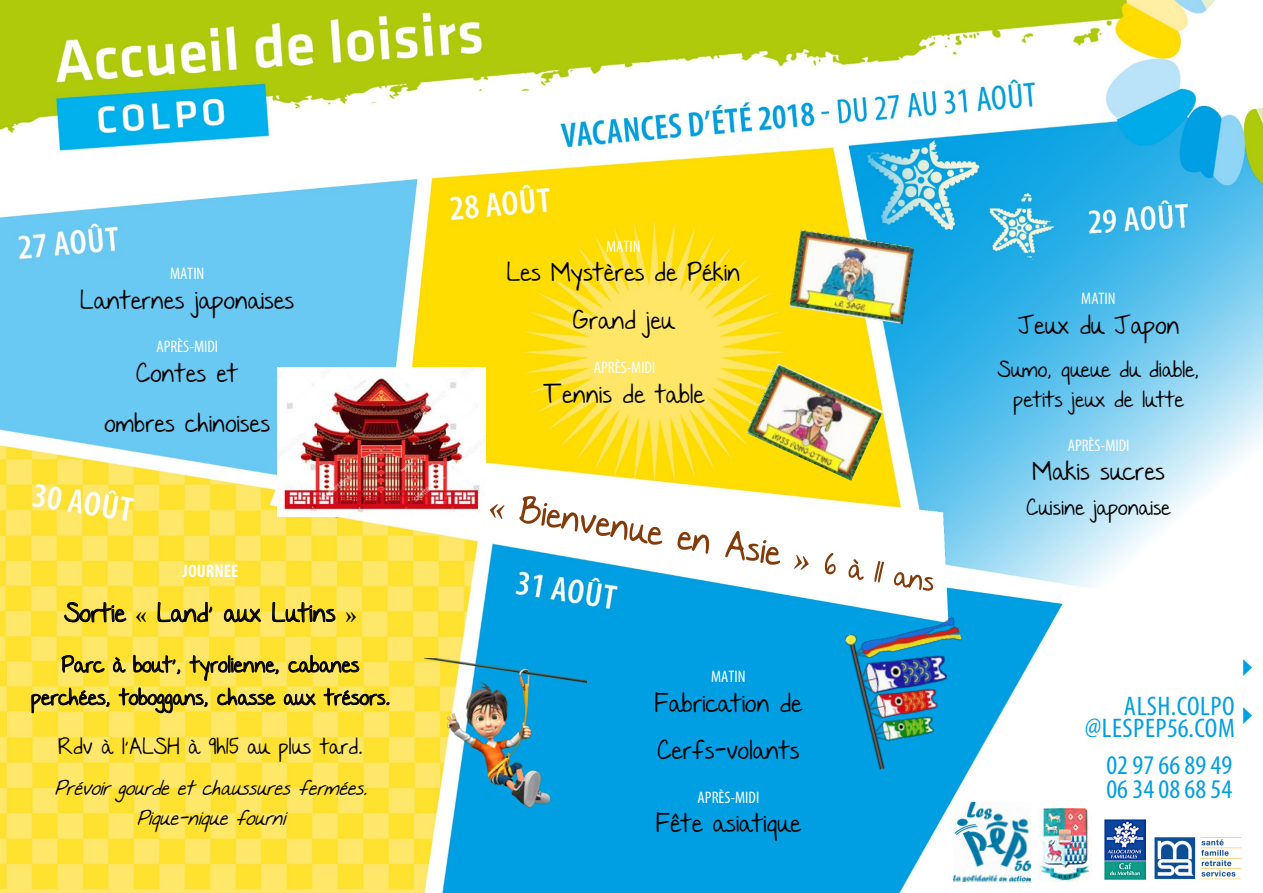
<style>
.page{position:relative;width:1263px;height:893px;background:#fff}
.page>*{position:absolute;margin:0;border:0;box-sizing:border-box;transform-origin:0 0}
.t1{font:condensed 27px/22.5px "Myriad Pro";letter-spacing:.005em;color:#009fe3;text-align:right;scale:1.04 1}
.t2{font:21.3px "Nothing You Could Say";color:#000}
.t3{font:18.15px/30.3px "Nothing You Could Say";color:#000;text-align:center}
.t4{font:700 condensed 18.15px "Myriad Pro";color:#fff}
.t5{font:condensed 16.8px "Myriad Pro";color:#fff}
.t6{font:italic 16.8px/29.8px "Nothing You Could Say";color:#000;text-align:center}
.s1{font-family:"Times New Roman";font-weight:700}
</style>
<div class="page">
<img style="left:0;top:0;width:1263px;height:893px">
<img style="left:465px;top:472px;width:493px;height:147px">
<svg style="left:490px;top:504px;width:15px;height:15px"></svg>
<svg style="left:519px;top:496px;width:261px;height:69px"></svg>
<svg style="left:794px;top:555px;width:15px;height:15px"></svg>
<svg style="left:825px;top:553px;width:108px;height:38px"></svg>
<img style="left:777px;top:228px;width:157px;height:111px">
<img style="left:789px;top:230px;width:125px;height:94px">
<img style="left:277px;top:367px;width:209px;height:150px">
<svg style="left:31px;top:560px;width:359px;height:164px;background:#ebd345"></svg>
<img style="left:834px;top:610px;width:153px;height:170px">
<img style="left:844px;top:610px;width:142px;height:160px">
<img style="left:425px;top:659px;width:161px;height:153px">
<img style="left:734px;top:359px;width:162px;height:133px">
<img style="left:746px;top:363px;width:137px;height:118px">
<img style="left:1104px;top:819px;width:42px;height:61px">
<img style="left:1152px;top:836px;width:92px;height:43px">
<img style="left:1038px;top:809px;width:53px;height:72px">
<img style="left:953px;top:802px;width:78px;height:80px">
<svg style="left:1243px;top:658px;width:9px;height:66px"></svg>
<p class="t5" style="left:170px;top:263px;width:36px">MATIN</p>
<p class="t2" style="left:80px;top:283px;width:216px">Lanternes japonaises</p>
<p class="t5" style="left:157px;top:337px;width:63px">APRÈS-MIDI</p>
<p class="t2" style="left:136px;top:356px;width:103px">Contes et</p>
<p class="t2" style="left:104px;top:407px;width:167px">ombres chinoises</p>
<p class="t4" style="left:183px;top:560px;width:57px">JOURNEE</p>
<p class="t2" style="left:64px;top:596px;width:294px">Sortie <span class="s1">«</span> Land’ aux Lutins <span class="s1">»</span></p>
<p class="t3" style="left:31px;top:649px;width:360px;line-height:32.5px">Parc à bout’, tyrolienne, cabanes perchées, toboggans, chasse aux trésors.</p>
<p class="t3" style="left:58px;top:731px;width:306px">Rdv à l’ALSH à 9h15 au plus tard.</p>
<p class="t6" style="left:54px;top:774px;width:324px">Prévoirgourdeetchaussuresfermées.<br>Pique-niquefourni</p>
<p class="t5" style="left:606px;top:236px;width:36px">MATIN</p>
<p class="t2" style="left:506px;top:256px;width:235px">Les Mystères de Pékin</p>
<p class="t2" style="left:573px;top:303px;width:102px">Grand jeu</p>
<p class="t5" style="left:594px;top:357px;width:63px">APRÈS-MIDI</p>
<p class="t2" style="left:543px;top:377px;width:163px">Tennis de table</p>
<p class="t5" style="left:711px;top:667px;width:36px">MATIN</p>
<p class="t2" style="left:655px;top:686px;width:149px">Fabrication de</p>
<p class="t2" style="left:657px;top:733px;width:144px">Cerfs-volants</p>
<p class="t5" style="left:698px;top:787px;width:63px">APRÈS-MIDI</p>
<p class="t2" style="left:656px;top:807px;width:146px">Fête asiatique</p>
<p class="t5" style="left:1081px;top:289px;width:36px">MATIN</p>
<p class="t2" style="left:1018px;top:308px;width:163px">Jeux du Japon</p>
<p class="t3" style="left:998px;top:355px;width:203px">Sumo, queue du diable, petits jeux de lutte</p>
<p class="t5" style="left:1068px;top:435px;width:63px">APRÈS-MIDI</p>
<p class="t2" style="left:1032px;top:455px;width:134px">Makis sucres</p>
<p class="t3" style="left:1026px;top:493px;width:146px">Cuisine japonaise</p>
<p class="t1" style="left:1085px;top:694px;width:146px">ALSH.COLPO @LESPEP56.COM</p>
<p class="t1" style="left:1106px;top:753px;width:122px;line-height:24px;text-align:left">02 97 66 89 49<br>06 34 08 68 54</p>
</div>
